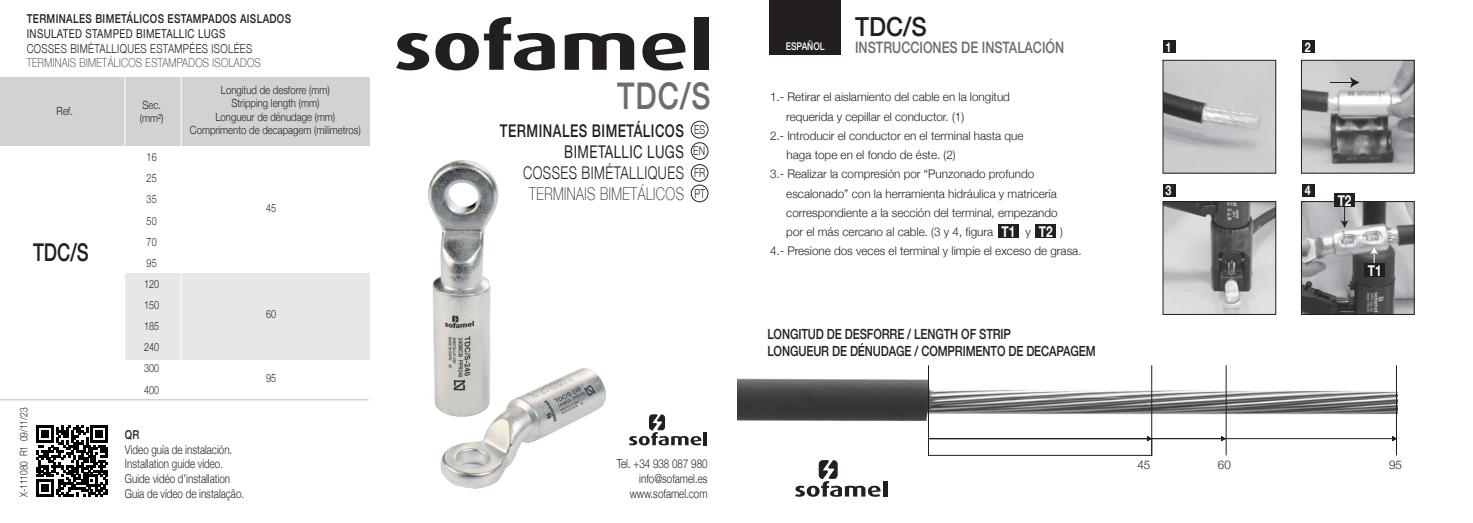
<style>
.page{position:relative;width:1473px;height:523px;background:#fff}
.page>*{position:absolute;margin:0;border:0;box-sizing:border-box;transform-origin:0 0}
.t1{font:500 36.75px "Helvetica Neue";color:#6c6d70;scale:.8 1}
.t2{font:500 26.25px "Helvetica Neue";color:#231f20;scale:.9 1}
.t3{font:500 24.5px "Helvetica Neue";color:#231f20;scale:.75 1}
.t4{font:500 17.5px "Helvetica Neue";letter-spacing:.035em;color:#231f20;scale:.75 1}
.t5{font:100 17.5px "Helvetica Neue";letter-spacing:.035em;color:#231f20;scale:.75 1}
.t6{font:300 17.5px "Helvetica Neue";letter-spacing:.035em;color:#231f20;scale:.75 1}
.t7{font:17.5px "Helvetica Neue";letter-spacing:.035em;color:#231f20;scale:.75 1}
.t8{font:500 15.75px "Helvetica Neue";color:#6c6d70;scale:.8 1}
.t9{font:700 15.05px "Helvetica Neue";color:#fff;scale:.78 1}
.t10{font:500 14px/17.7px "Helvetica Neue";letter-spacing:-.01em;color:#231f20;scale:.8 1}
.t11{font:700 13.3px "Helvetica Neue";color:#fff;scale:.8 1}
.t12{font:300 12.25px/14.7px "Helvetica Neue";color:#231f20;text-align:right;scale:.8 1}
.t13{font:500 12.25px "Helvetica Neue";letter-spacing:.035em;color:#231f20;scale:.8 1}
.t14{font:100 12.25px "Helvetica Neue";letter-spacing:.035em;color:#231f20;scale:.8 1}
.t15{font:300 12.25px "Helvetica Neue";letter-spacing:.035em;color:#231f20;scale:.8 1}
.t16{font:12.25px "Helvetica Neue";letter-spacing:.035em;color:#231f20;scale:.8 1}
.t17{font:300 12.25px/21.5px "Helvetica Neue";color:#231f20;scale:.75 1}
.t18{font:300 12.08px "Helvetica Neue";color:#231f20;scale:.75 1}
.t19{font:300 11.9px/19.2px "Helvetica Neue";color:#231f20}
.t20{font:300 11.2px/13.5px "Helvetica Neue";color:#231f20;scale:.85 1}
.t21{font:300 11.2px/21.2px "Helvetica Neue";color:#231f20;scale:.8 1}
.t22{font:300 10.5px "Helvetica Neue";color:#231f20;scale:.8 1}
.t23{font:500 10.5px "Helvetica Neue";color:#fff;scale:.8 1}
</style>
<div class="page">
<svg style="left:396px;top:33px;width:33px;height:37px"></svg>
<svg style="left:435px;top:17px;width:120px;height:53px"></svg>
<svg style="left:565px;top:33px;width:69px;height:37px"></svg>
<svg style="left:642px;top:33px;width:44px;height:37px"></svg>
<div style="left:694px;top:17px;width:14px;height:53px;background:#231f20"></div>
<div style="left:125px;top:273px;width:244px;height:86px;background:#e6e7e9"></div>
<div style="left:0;top:78px;width:369px;height:68px;background:#d1d2d4"></div>
<hr style="left:124px;top:78px;width:1px;height:323px;background:#fff">
<hr style="left:181px;top:78px;width:1px;height:323px;background:#fff">
<hr style="left:703px;top:432px;width:4px;height:13px;background:#231f20">
<svg style="left:629px;top:414px;width:72px;height:31px"></svg>
<img style="left:428px;top:160px;width:178px;height:329px">
<hr style="left:0;top:399px;width:369px;height:1px;background:#bcbdc0">
<svg style="left:36px;top:425px;width:72px;height:72px"></svg>
<div style="left:691px;top:185px;width:17px;height:17px;border:1px solid #231f20;border-radius:50%"></div>
<div style="left:691px;top:164px;width:17px;height:17px;border:1px solid #231f20;border-radius:50%"></div>
<div style="left:691px;top:142px;width:17px;height:18px;border:1px solid #231f20;border-radius:50%"></div>
<div style="left:691px;top:121px;width:17px;height:17px;border:1px solid #231f20;border-radius:50%"></div>
<svg style="left:1165px;top:62px;width:109px;height:109px;background:#bebfc1"></svg>
<div style="left:1163px;top:60px;width:113px;height:113px;border:1px solid #231f20"></div>
<svg style="left:1303px;top:62px;width:109px;height:109px;background:#a2a3a5"></svg>
<div style="left:1301px;top:60px;width:113px;height:113px;border:1px solid #231f20"></div>
<svg style="left:1165px;top:203px;width:109px;height:109px;background:#a5a6a8"></svg>
<div style="left:1163px;top:201px;width:113px;height:113px;border:1px solid #231f20"></div>
<div style="left:769px;top:0;width:71px;height:54px;background:#231f20"></div>
<div style="left:998px;top:224px;width:20px;height:14px;background:#231f20"></div>
<div style="left:1035px;top:224px;width:21px;height:14px;background:#231f20"></div>
<div style="left:1163px;top:41px;width:12px;height:12px;background:#231f20"></div>
<div style="left:1302px;top:41px;width:12px;height:12px;background:#231f20"></div>
<div style="left:1163px;top:184px;width:12px;height:12px;background:#231f20"></div>
<div style="left:1302px;top:184px;width:12px;height:12px;background:#231f20"></div>
<hr style="left:883px;top:481px;width:4px;height:15px;background:#231f20">
<svg style="left:795px;top:460px;width:86px;height:36px"></svg>
<svg style="left:1301px;top:201px;width:113px;height:113px;background:#8c8d8f"></svg>
<div style="left:1364px;top:263px;width:21px;height:14px;background:#231f20"></div>
<div style="left:1334px;top:193px;width:21px;height:14px;background:#231f20"></div>
<img style="left:738px;top:365px;width:658px;height:69px">
<hr style="left:928px;top:365px;width:1px;height:90px;background:#231f20">
<hr style="left:1151px;top:365px;width:1px;height:90px;background:#231f20">
<hr style="left:1226px;top:365px;width:1px;height:90px;background:#231f20">
<hr style="left:1396px;top:365px;width:1px;height:90px;background:#231f20">
<hr style="left:930px;top:438px;width:466px;height:1px;background:#231f20">
<svg style="left:1221px;top:436px;width:5px;height:5px"></svg>
<svg style="left:1392px;top:436px;width:4px;height:5px"></svg>
<div style="left:928px;top:438px;width:224px;height:17px;border:1px solid #231f20"></div>
<p class="t13" style="left:27px;top:9px;width:332px">TERMINALES BIMETÁLICOS ESTAMPADOS AISLADOS</p>
<p class="t16" style="left:27px;top:25px;width:250px">INSULATED STAMPED BIMETALLIC LUGS</p>
<p class="t15" style="left:27px;top:38px;width:283px">COSSES BIMÉTALLIQUES ESTAMPÉES ISOLÉES</p>
<p class="t14" style="left:27px;top:54px;width:294px">TERMINAIS BIMETÁLICOS ESTAMPADOS ISOLADOS</p>
<p class="t20" style="left:57px;top:103px;width:21px">Ref.</p>
<p class="t20" style="left:140px;top:97px;width:29px">Sec. (mm²)</p>
<h3 class="t3" style="left:33px;top:232px;width:76px">TDC/S</h3>
<p class="t21" style="left:144px;top:146px;width:20px">16<br>25<br>35<br>50<br>70<br>95<br>120<br>150<br>185<br>240<br>300<br>400</p>
<p class="t20" style="left:190px;top:82px;width:202px;text-align:center">Longitud de desforre (mm)<br>Stripping length (mm)<br>Longueur de dénudage (mm)<br>Comprimento de decapagem (milímetros)</p>
<p class="t21" style="left:266px;top:197px;width:14px">45</p>
<p class="t21" style="left:266px;top:303px;width:14px">60</p>
<p class="t21" style="left:266px;top:366px;width:14px">95</p>
<p class="t22" style="left:15px;top:497px;width:113px;rotate:-90deg">X-111080 R1 09/11/23</p>
<p class="t13" style="left:125px;top:424px;width:19px">QR</p>
<p class="t12" style="left:125px;top:441px;width:151px;text-align:left">Video guía de instalación.<br>Installation guide video.<br>Guide vidéo d'installation<br>Guia de vídeo de instalação.</p>
<h1 class="t1" style="left:617px;top:66px;width:118px">TDC/S</h1>
<h3 class="t4" style="left:500px;top:116px;width:247px">TERMINALES BIMETÁLICOS</h3>
<h3 class="t7" style="left:564px;top:139px;width:161px">BIMETALLIC LUGS</h3>
<h3 class="t6" style="left:523px;top:158px;width:216px">COSSES BIMÉTALLIQUES</h3>
<h3 class="t5" style="left:529px;top:180px;width:208px">TERMINAIS BIMETÁLICOS</h3>
<p class="t17" style="left:694px;top:118px;width:16px">ES</p>
<p class="t18" style="left:693px;top:141px;width:18px">EN</p>
<p class="t17" style="left:694px;top:160px;width:16px">FR<br>PT</p>
<p class="t12" style="left:617px;top:455px;width:115px">Tel. +34 938 087 980 info@sofamel.es www.sofamel.com</p>
<h2 class="t2" style="left:855px;top:5px;width:81px">TDC/S</h2>
<p class="t23" style="left:786px;top:38px;width:50px">ESPAÑOL</p>
<h3 class="t8" style="left:855px;top:35px;width:263px">INSTRUCCIONES DE INSTALACIÓN</h3>
<p class="t19" style="left:770px;top:86px;width:241px">1.- Retirar el aislamiento del cable en la longitud</p>
<p class="t19" style="left:786px;top:106px;width:179px">requerida y cepillar el conductor. (1)</p>
<p class="t19" style="left:770px;top:125px;width:255px">2.- Introducir el conductor en el terminal hasta que</p>
<p class="t19" style="left:787px;top:144px;width:171px">haga tope en el fondo de éste. (2)</p>
<p class="t19" style="left:770px;top:163px;width:266px">3.- Realizar la compresión por “Punzonado profundo</p>
<p class="t19" style="left:786px;top:183px;width:272px">escalonado” con la herramienta hidráulica y matricería</p>
<p class="t19" style="left:786px;top:202px;width:273px">correspondiente a la sección del terminal, empezando</p>
<p class="t19" style="left:786px;top:221px;width:208px">por el más cercano al cable. (3 y 4, figura</p>
<p class="t19" style="left:1026px;top:221px;width:7px">y</p>
<p class="t9" style="left:1001px;top:220px;width:19px">T1</p>
<p class="t9" style="left:1039px;top:220px;width:19px">T2</p>
<p class="t19" style="left:770px;top:221px;width:313px;text-indent:290px">)<br>4.- Presione dos veces el terminal y limpie el exceso de grasa.</p>
<p class="t10" style="left:767px;top:323px;width:412px">LONGITUD DE DESFORRE / LENGTH OF STRIP<br>LONGUEUR DE DÉNUDAGE / COMPRIMENTO DE DECAPAGEM</p>
<p class="t11" style="left:1165px;top:36px;width:9px">1</p>
<p class="t11" style="left:1305px;top:36px;width:9px">2</p>
<p class="t11" style="left:1165px;top:180px;width:9px">3</p>
<p class="t11" style="left:1305px;top:180px;width:9px">4</p>
<p class="t9" style="left:1338px;top:188px;width:19px">T2</p>
<p class="t9" style="left:1368px;top:259px;width:19px">T1</p>
<p class="t19" style="left:1137px;top:454px;width:14px">45</p>
<p class="t19" style="left:1218px;top:454px;width:14px">60</p>
<p class="t19" style="left:1389px;top:454px;width:14px">95</p>
</div>
